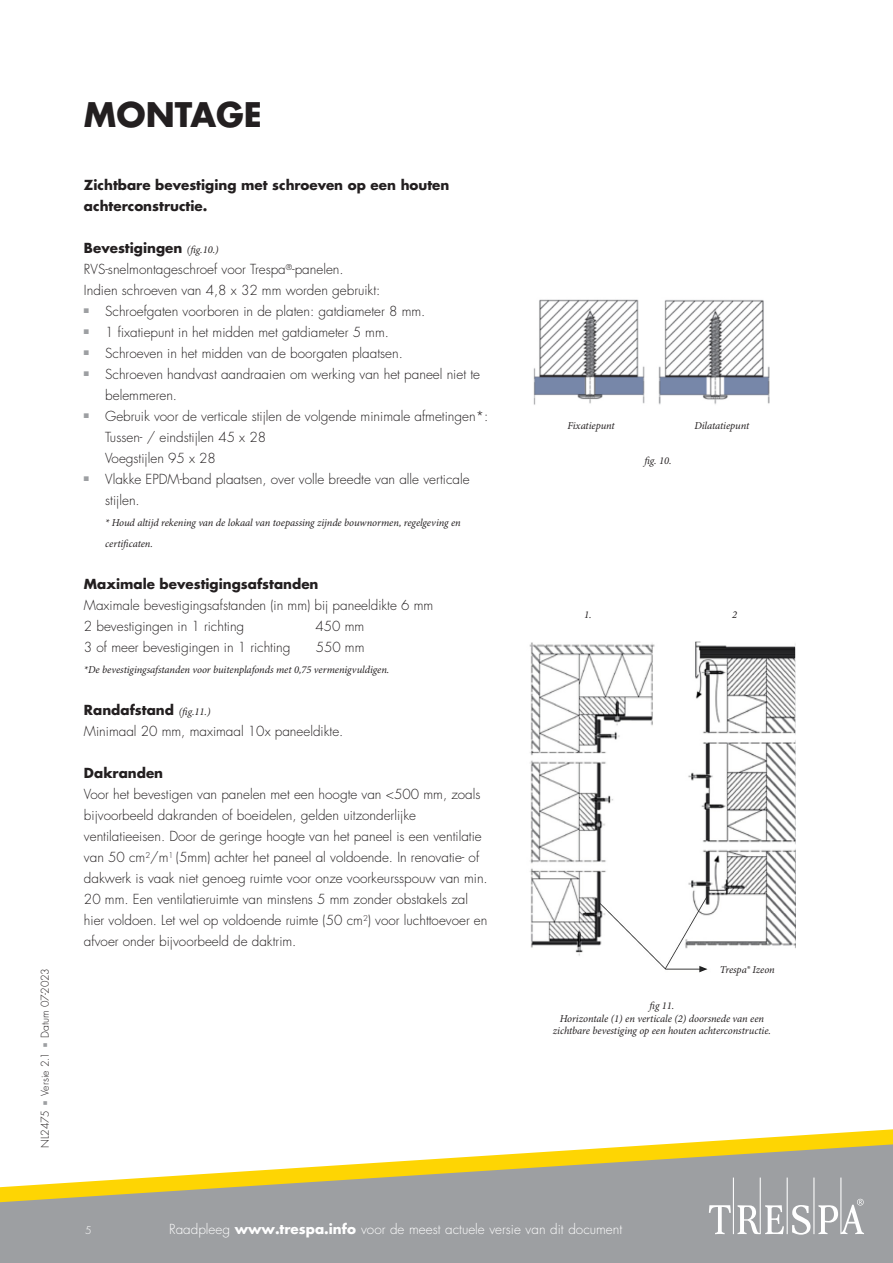
<style>
.page{position:relative;width:893px;height:1263px;background:#fff}
.page>*{position:absolute;margin:0;border:0;box-sizing:border-box;transform-origin:0 0}
.intro___tussenkop{font:700 33px "Futura Std";color:#231f20}
.intro___tussenkop-2{font:300 13.5px/21px "Futura Std";color:#231f20}
.intro___tussenkop-3{font:700 13.5px "Futura Std";color:#231f20}
.platte_tekst{font:300 13.5px "Futura Std";color:#231f20}
.t1{font:300 13.5px "Futura Std";color:#fff}
.bijschrift_centreer{font:italic 10.5px/21px "Minion Pro";letter-spacing:-.01em;color:#231f20}
.intro___tussenkop-4{font:italic 10.5px "Minion Pro";letter-spacing:-.005em;color:#231f20}
.t2{font:300 10.5px "Futura Std";color:#231f20}
.t3{font:300 10.5px "Futura Std";color:#fff}
.s1{color:#9d9fa2}
.s2{font-family:"Minion Pro";font-weight:400;font-style:italic;font-size:10.5px}
.s3{font-weight:700}
</style>
<div class="page">
<div style="left:0;top:1212px;width:893px;height:51px;background:#9d9fa2"></div>
<svg style="left:709px;top:1212px;width:155px;height:23px"></svg>
<svg style="left:0;top:1129px;width:893px;height:83px"></svg>
<img style="left:533px;top:299px;width:237px;height:106px">
<img style="left:529px;top:642px;width:267px;height:331px">
<p class="t2" style="left:38px;top:1148px;width:181px;rotate:-90deg">NL2475 <span class="s1">■</span> Versie 2.1 <span class="s1">■</span> Datum 07-2023</p>
<p class="intro___tussenkop" style="left:84px;top:93px;width:180px">MONTAGE</p>
<p class="intro___tussenkop-3" style="left:84px;top:176px;width:367px">Zichtbare bevestiging met schroeven op een houten</p>
<p class="intro___tussenkop-3" style="left:84px;top:197px;width:125px">achterconstructie.</p>
<p class="intro___tussenkop-3" style="left:84px;top:239px;width:136px">Bevestigingen <span class="s2">(fig.10.)</span></p>
<p class="platte_tekst" style="left:84px;top:261px;width:261px">RVS-snelmontageschroef voor Trespa<sup>®</sup>-panelen.</p>
<p class="platte_tekst" style="left:84px;top:282px;width:298px">Indien schroeven van 4,8 x 32 mm worden gebruikt:</p>
<p class="intro___tussenkop-2" style="left:84px;top:301px;width:343px"><sup>■</sup> Schroefgaten voorboren in de platen: gatdiameter 8 mm.</p>
<p class="intro___tussenkop-2" style="left:84px;top:322px;width:307px"><sup>■</sup> 1 fixatiepunt in het midden met gatdiameter 5 mm.</p>
<p class="intro___tussenkop-2" style="left:84px;top:343px;width:321px"><sup>■</sup> Schroeven in het midden van de boorgaten plaatsen.</p>
<p class="intro___tussenkop-2" style="left:105px;top:364px;width:376px;text-indent:-21px"><sup>■</sup> Schroeven handvast aandraaien om werking van het paneel niet te belemmeren.</p>
<p class="intro___tussenkop-2" style="left:105px;top:406px;width:384px;text-indent:-21px"><sup>■</sup> Gebruik voor de verticale stijlen de volgende minimale afmetingen*:<br>Tussen- / eindstijlen 45 x 28<br>Voegstijlen 95 x 28</p>
<p class="intro___tussenkop-2" style="left:105px;top:469px;width:366px;text-indent:-21px"><sup>■</sup> Vlakke EPDM-band plaatsen, over volle breedte van alle verticale stijlen.</p>
<p class="bijschrift_centreer" style="left:105px;top:513px;width:357px">* Houd altijd rekening van de lokaal van toepassing zijnde bouwnormen, regelgeving en certificaten.</p>
<p class="intro___tussenkop-3" style="left:84px;top:575px;width:236px">Maximale bevestigingsafstanden</p>
<p class="intro___tussenkop-2" style="left:84px;top:595px;width:351px">Maximale bevestigingsafstanden (in mm) bij paneeldikte 6 mm</p>
<p class="intro___tussenkop-2" style="left:84px;top:616px;width:162px">2 bevestigingen in 1 richting</p>
<p class="intro___tussenkop-2" style="left:315px;top:616px;width:50px">450 mm</p>
<p class="intro___tussenkop-2" style="left:84px;top:637px;width:208px">3 of meer bevestigingen in 1 richting</p>
<p class="intro___tussenkop-2" style="left:316px;top:637px;width:50px">550 mm</p>
<p class="intro___tussenkop-4" style="left:84px;top:663px;width:307px">*De bevestigingsafstanden voor buitenplafonds met 0,75 vermenigvuldigen.</p>
<p class="intro___tussenkop-3" style="left:84px;top:701px;width:128px">Randafstand <span class="s2">(fig.11.)</span></p>
<p class="intro___tussenkop-2" style="left:84px;top:721px;width:261px">Minimaal 20 mm, maximaal 10x paneeldikte.</p>
<p class="intro___tussenkop-3" style="left:84px;top:764px;width:81px">Dakranden</p>
<p class="intro___tussenkop-2" style="left:84px;top:784px;width:405px">Voor het bevestigen van panelen met een hoogte van &lt;500 mm, zoals bijvoorbeeld dakranden of boeidelen, gelden uitzonderlijke ventilatieeisen. Door de geringe hoogte van het paneel is een ventilatie van 50 cm<sup>2</sup>/m<sup>1</sup> (5mm) achter het paneel al voldoende. In renovatie- of dakwerk is vaak niet genoeg ruimte voor onze voorkeursspouw van min.<br>20 mm. Een ventilatieruimte van minstens 5 mm zonder obstakels zal hier voldoen. Let wel op voldoende ruimte (50 cm<sup>2</sup>) voor luchttoevoer en afvoer onder bijvoorbeeld de daktrim.</p>
<p class="bijschrift_centreer" style="left:567px;top:415px;width:49px">Fixatiepunt</p>
<p class="bijschrift_centreer" style="left:694px;top:415px;width:56px">Dilatatiepunt</p>
<p class="bijschrift_centreer" style="left:644px;top:450px;width:29px">fig. 10.</p>
<p class="bijschrift_centreer" style="left:584px;top:604px;width:9px">1.</p>
<p class="bijschrift_centreer" style="left:732px;top:604px;width:7px">2</p>
<p class="bijschrift_centreer" style="left:720px;top:959px;width:56px">Trespa® Izeon</p>
<p class="bijschrift_centreer" style="left:650px;top:995px;width:26px">fig 11.</p>
<p class="bijschrift_centreer" style="left:553px;top:1012px;width:220px;line-height:12.6px;text-align:center">Horizontale (1) en verticale (2) doorsnede van een zichtbare bevestiging op een houten achterconstructie.</p>
<p class="t3" style="left:85px;top:1223px;width:8px">5</p>
<p class="t1" style="left:169px;top:1220px;width:455px">Raadpleeg <span class="s3">www.trespa.info</span> voor de meest actuele versie van dit document</p>
</div>
